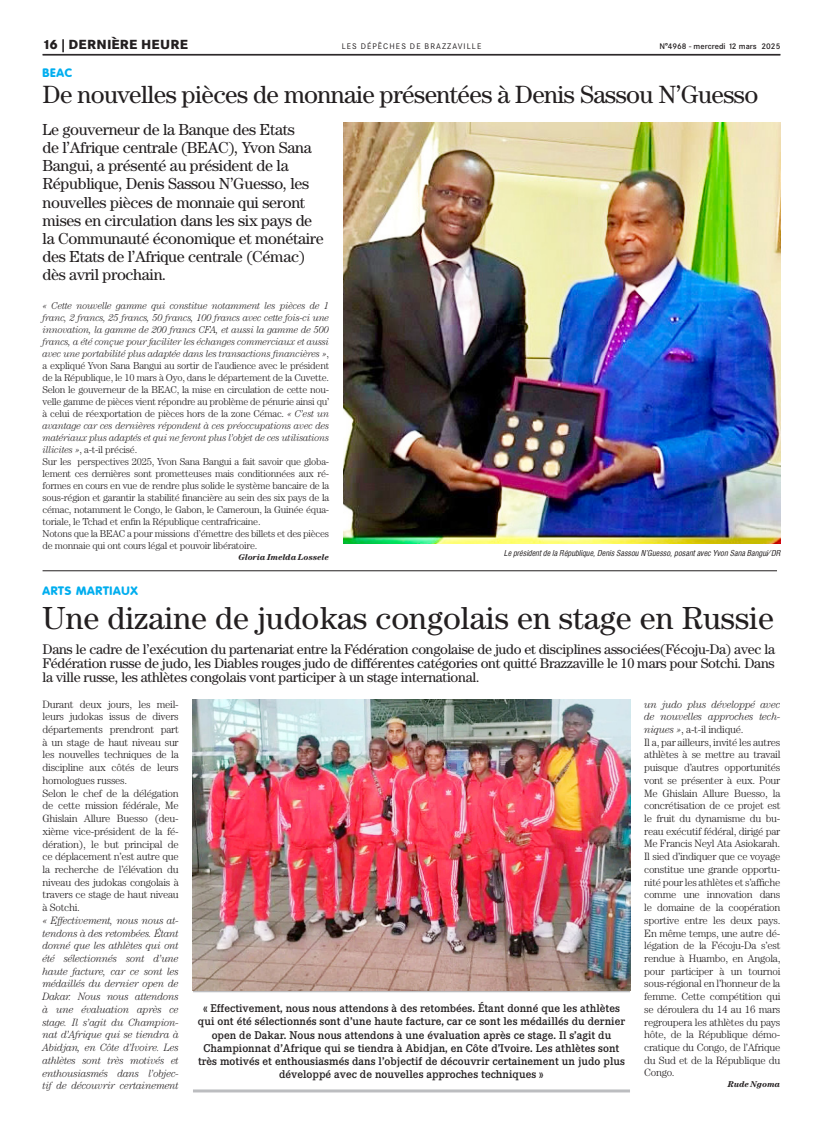
<style>
.page{position:relative;width:823px;height:1134px;background:#fff}
.page>*{position:absolute;margin:0;border:0;box-sizing:border-box;transform-origin:0 0}
.t1{font:32px "Century";color:#231f20}
.t2{font:25px "Century";letter-spacing:-.025em;color:#231f20}
.t3{font:16px/18px "Century";letter-spacing:-.02em;color:#231f20}
.t4{font:14px/14px "Century";letter-spacing:-.02em;color:#231f20;text-align:justify}
.t5{font:800 13px "Corporate SBQ";letter-spacing:.02em;color:#231f20}
.t6{font:800 12px "Corporate Rounded";letter-spacing:.06em;color:#00aeef}
.t7{font:500 11px/13.2px "Corporate EBQ";color:#231f20;text-align:center}
.t8{font:300 10.6px/12.7px "Century";letter-spacing:-.025em;color:#231f20}
.t9{font:italic 300 10.6px/12.7px "Century";letter-spacing:-.025em;color:#231f20;text-align:justify;scale:.95 1}
.t10{font:300 10px/12px "Century";letter-spacing:-.025em;color:#231f20}
.t11{font:italic 700 8.5px "Century";color:#231f20}
.t12{font:italic 8px "Corporate Condensed";color:#231f20}
.t13{font:500 8px "Corporate SBQ";color:#231f20}
.t14{font:8px "Corporate SBQ";letter-spacing:.135em;color:#231f20}
.s1{font-style:italic}
</style>
<div class="page">
<hr style="left:43px;top:54px;width:737px;height:1px;background:#231f20">
<hr style="left:43px;top:55px;width:737px;height:1px;background:#231f20">
<img style="left:343px;top:123px;width:437px;height:420px">
<hr style="left:43px;top:570px;width:733px;height:1px;background:#231f20">
<hr style="left:193px;top:989px;width:436px;height:3px;background:#bcbdc0">
<hr style="left:193px;top:1089px;width:436px;height:3px;background:#bcbdc0">
<img style="left:193px;top:700px;width:436px;height:290px">
<h3 class="t5" style="left:43px;top:36px;width:147px">16 | DERNIÈRE HEURE</h3>
<p class="t14" style="left:341px;top:41px;width:141px">LES DÉPÊCHES DE BRAZZAVILLE</p>
<p class="t13" style="left:659px;top:42px;width:122px">N°4968 - mercredi 12 mars 2025</p>
<p class="t6" style="left:43px;top:66px;width:31px">BEAC</p>
<h2 class="t2" style="left:43px;top:80px;width:716px">De nouvelles pièces de monnaie présentées à Denis Sassou N’Guesso</h2>
<p class="t3" style="left:43px;top:121px;width:282px">Le gouverneur de la Banque des Etats<br>de l’Afrique centrale (BEAC), Yvon Sana Bangui, a présenté au président de la République, Denis Sassou N’Guesso, les nouvelles pièces de monnaie qui seront mises en circulation dans les six pays de la Communauté économique et monétaire des Etats de l’Afrique centrale (Cémac) dès avril prochain.</p>
<p class="t10" style="left:43px;top:299px;width:288px"><span class="s1">« Cette nouvelle gamme qui constitue notamment les pièces de 1 franc, 2 francs, 25 francs, 50 francs, 100 francs avec cette fois-ci une innovation, la gamme de 200 francs CFA, et aussi la gamme de 500 francs, a été conçue pour faciliter les échanges commerciaux et aussi avec une portabilité plus adaptée dans les transactions financières »</span>, a expliqué Yvon Sana Bangui au sortir de l’audience avec le président de la République, le 10 mars à Oyo, dans le département de la Cuvette.<br>Selon le gouverneur de la BEAC, la mise en circulation de cette nou&shy;velle gamme de pièces vient répondre au problème de pénurie ainsi qu’ à celui de réexportation de pièces hors de la zone Cémac. <span class="s1">« C’est un avantage car ces dernières répondent à ces préoccupations avec des matériaux plus adaptés et qui ne feront plus l’objet de ces utilisations illicites »</span>, a-t-il précisé.<br>Sur les perspectives 2025, Yvon Sana Bangui a fait savoir que globa&shy;lement ces dernières sont prometteuses mais conditionnées aux ré&shy;formes en cours en vue de rendre plus solide le système bancaire de la sous-région et garantir la stabilité financière au sein des six pays de la cémac, notamment le Congo, le Gabon, le Cameroun, la Guinée équa&shy;toriale, le Tchad et enfin la République centrafricaine.<br>Notons que la BEAC a pour missions d’émettre des billets et des pièces de monnaie qui ont cours légal et pouvoir libératoire.</p>
<p class="t11" style="left:238px;top:552px;width:92px">Gloria Imelda Lossele</p>
<p class="t12" style="left:503px;top:548px;width:278px">Le président de la République, Denis Sassou N’Guesso, posant avec Yvon Sana Bangui/ DR</p>
<p class="t6" style="left:43px;top:584px;width:97px">ARTS MARTIAUX</p>
<h1 class="t1" style="left:43px;top:599px;width:732px">Une dizaine de judokas congolais en stage en Russie</h1>
<p class="t4" style="left:43px;top:642px;width:733px">Dans le cadre de l’exécution du partenariat entre la Fédération congolaise de judo et disciplines associées(Fécoju-Da) avec la Fédération russe de judo, les Diables rouges judo de différentes catégories ont quitté Brazzaville le 10 mars pour Sotchi. Dans la ville russe, les athlètes congolais vont participer à un stage international.</p>
<p class="t8" style="left:43px;top:697px;width:138px">Durant deux jours, les meil&shy;leurs judokas issus de divers départements prendront part à un stage de haut niveau sur les nouvelles techniques de la discipline aux côtés de leurs homologues russes.<br>Selon le chef de la délégation de cette mission fédérale, Me<br>Ghislain Allure Buesso (deu&shy;xième vice-président de la fé&shy;dération), le but principal de ce déplacement n’est autre que la recherche de l’élévation du niveau des judokas congolais à travers ce stage de haut niveau à Sotchi.</p>
<p class="t9" style="left:43px;top:914px;width:145px">« Effectivement, nous nous at&shy;tendons à des retombées. Étant donné que les athlètes qui ont été sélectionnés sont d’une haute facture, car ce sont les médaillés du dernier open de Dakar. Nous nous attendons à une évaluation après ce stage. Il s’agit du Champion&shy;nat d’Afrique qui se tiendra à Abidjan, en Côte d’Ivoire. Les athlètes sont très motivés et enthousiasmés dans l’objec&shy;tif de découvrir certainement</p>
<p class="t7" style="left:198px;top:1002px;width:428px">« Effectivement, nous nous attendons à des retombées. Étant donné que les athlètes qui ont été sélectionnés sont d’une haute facture, car ce sont les médaillés du dernier open de Dakar. Nous nous attendons à une évaluation après ce stage. Il s’agit du Championnat d’Afrique qui se tiendra à Abidjan, en Côte d’Ivoire. Les athlètes sont très motivés et enthousiasmés dans l’objectif de découvrir certainement un judo plus développé avec de nouvelles approches techniques »</p>
<p class="t8" style="left:643px;top:697px;width:138px"><span class="s1">un judo plus développé avec de nouvelles approches tech&shy;niques »</span>, a-t-il indiqué.<br>Il a, par ailleurs, invité les autres athlètes à se mettre au travail puisque d’autres opportunités vont se présenter à eux. Pour<br>Me Ghislain Allure Buesso, la concrétisation de ce projet est le fruit du dynamisme du bu&shy;reau exécutif fédéral, dirigé par<br>Me Francis Neyl Ata Asiokarah.<br>Il sied d’indiquer que ce voyage constitue une grande opportu&shy;nité pour les athlètes et s’affiche comme une innovation dans le domaine de la coopération sportive entre les deux pays.<br>En même temps, une autre dé&shy;légation de la Fécoju-Da s’est rendue à Huambo, en Angola, pour participer à un tournoi sous-régional en l’honneur de la femme. Cette compétition qui se déroulera du 14 au 16 mars regroupera les athlètes du pays hôte, de la République démo&shy;cratique du Congo, de l’Afrique du Sud et de la République du<br>Congo.</p>
<p class="t11" style="left:727px;top:1079px;width:54px">Rude Ngoma</p>
</div>
